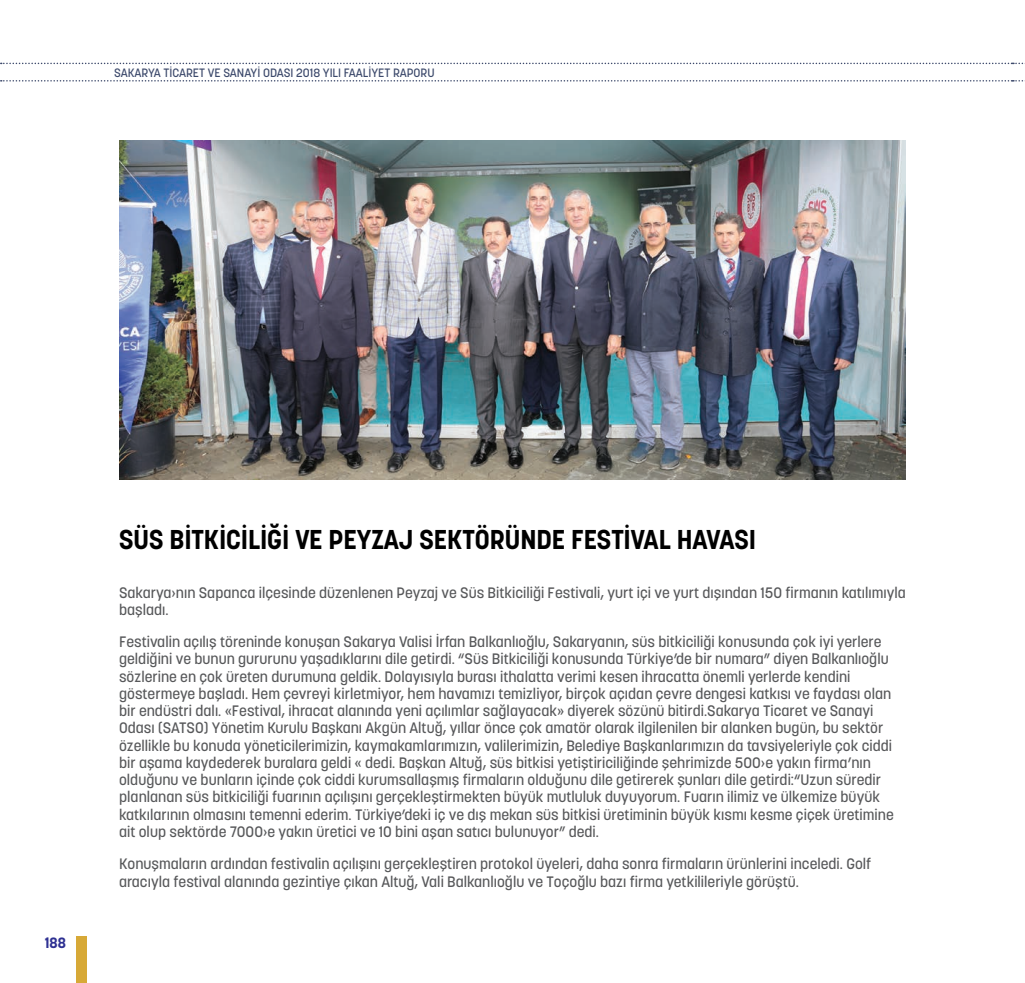
<style>
.page{position:relative;width:1025px;height:983px;background:#fff}
.page>*{position:absolute;margin:0;border:0;box-sizing:border-box;transform-origin:0 0}
.t1{font:700 27px "Korolev";color:#000}
.t2{font:500 15px/17.2px "Korolev";color:#57585a}
.t3{font:700 15px "Korolev";color:#2e3092}
.t4{font:500 12px "Korolev";color:#3c496b}
</style>
<div class="page">
<div style="left:77px;top:936px;width:10px;height:46px;background:#d7a937"></div>
<svg style="left:1px;top:80px;width:1024px;height:1px"></svg>
<svg style="left:1px;top:63px;width:1024px;height:1px"></svg>
<img style="left:119px;top:140px;width:787px;height:339px">
<p class="t4" style="left:114px;top:65px;width:322px">SAKARYA TİCARET VE SANAYİ ODASI 2018 YILI FAALİYET RAPORU</p>
<p class="t3" style="left:45px;top:933px;width:23px">188</p>
<h1 class="t1" style="left:119px;top:522px;width:639px">SÜS BITKICILIĞI VE PEYZAJ SEKTÖRÜNDE FESTIVAL HAVASI</h1>
<p class="t2" style="left:119px;top:583px;width:788px">Sakarya›nın Sapanca ilçesinde düzenlenen Peyzaj ve Süs Bitkiciliği Festivali, yurt içi ve yurt dışından 150 firmanın katılımıyla başladı.</p>
<p class="t2" style="left:119px;top:633px;width:776px">Festivalin açılış töreninde konuşan Sakarya Valisi İrfan Balkanlıoğlu, Sakaryanın, süs bitkiciliği konusunda çok iyi yerlere geldiğini ve bunun gururunu yaşadıklarını dile getirdi. “Süs Bitkiciliği konusunda Türkiye’de bir numara” diyen Balkanlıoğlu sözlerine en çok üreten durumuna geldik. Dolayısıyla burası ithalatta verimi kesen ihracatta önemli yerlerde kendini göstermeye başladı. Hem çevreyi kirletmiyor, hem havamızı temizliyor, birçok açıdan çevre dengesi katkısı ve faydası olan bir endüstri dalı. «Festival, ihracat alanında yeni açılımlar sağlayacak» diyerek sözünü bitirdi.Sakarya Ticaret ve Sanayi Odası (SATSO) Yönetim Kurulu Başkanı Akgün Altuğ, yıllar önce çok amatör olarak ilgilenilen bir alanken bugün, bu sektör özellikle bu konuda yöneticilerimizin, kaymakamlarımızın, valilerimizin, Belediye Başkanlarımızın da tavsiyeleriyle çok ciddi bir aşama kaydederek buralara geldi « dedi. Başkan Altuğ, süs bitkisi yetiştiriciliğinde şehrimizde 500›e yakın firma’nın olduğunu ve bunların içinde çok ciddi kurumsallaşmış firmaların olduğunu dile getirerek şunları dile getirdi:“Uzun süredir planlanan süs bitkiciliği fuarının açılışını gerçekleştirmekten büyük mutluluk duyuyorum. Fuarın ilimiz ve ülkemize büyük katkılarının olmasını temenni ederim. Türkiye’deki iç ve dış mekan süs bitkisi üretiminin büyük kısmı kesme çiçek üretimine ait olup sektörde 7000›e yakın üretici ve 10 bini aşan satıcı bulunuyor” dedi.</p>
<p class="t2" style="left:119px;top:855px;width:754px">Konuşmaların ardından festivalin açılışını gerçekleştiren protokol üyeleri, daha sonra firmaların ürünlerini inceledi. Golf aracıyla festival alanında gezintiye çıkan Altuğ, Vali Balkanlıoğlu ve Toçoğlu bazı firma yetkilileriyle görüştü.</p>
</div>
